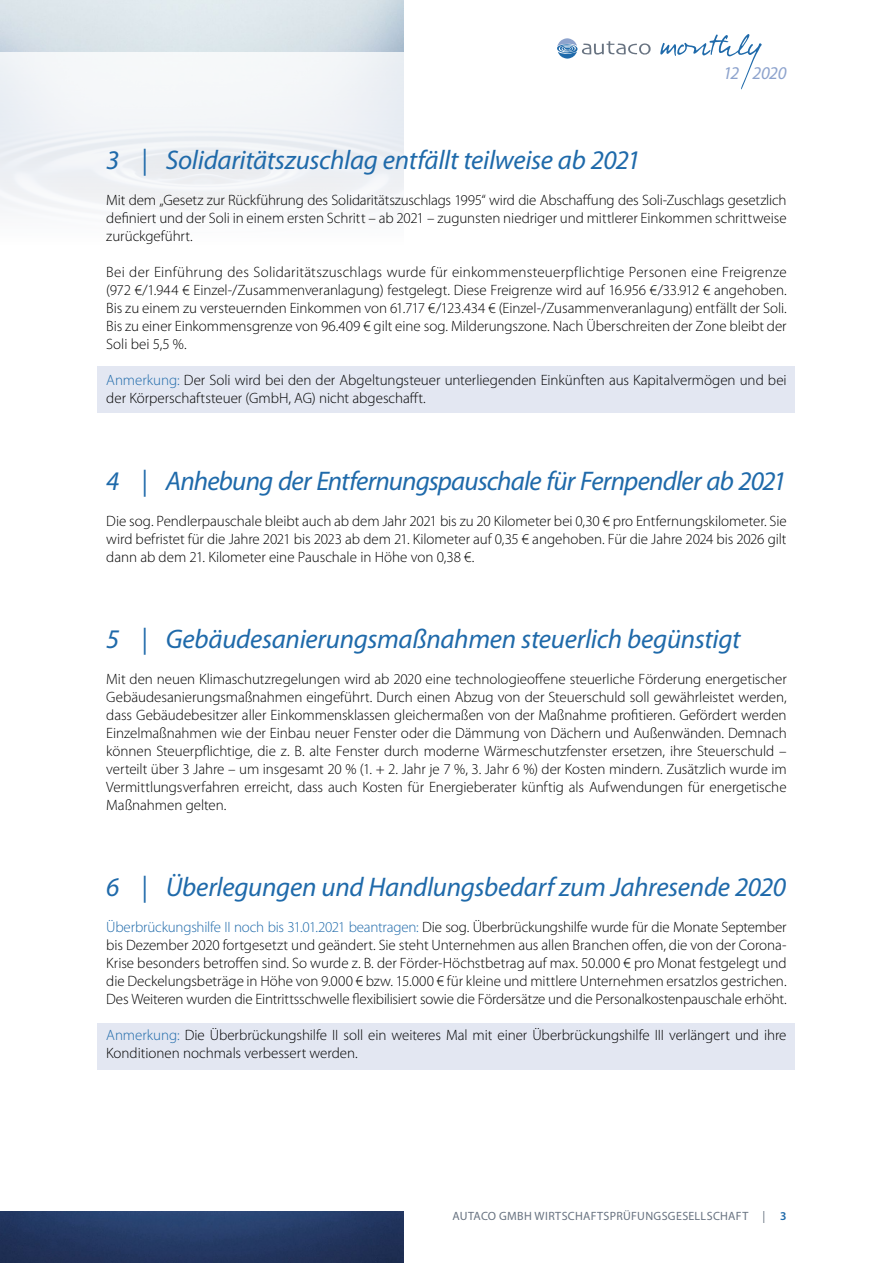
<style>
.page{position:relative;width:893px;height:1263px;background:#fff}
.page>*{position:absolute;margin:0;border:0;box-sizing:border-box;transform-origin:0 0}
.t1{font:italic 27px "Myriad Pro";letter-spacing:-.015em;color:#1f6aaa}
.t2{font:italic 18px "Myriad Pro";letter-spacing:-.025em;color:#8da3cd}
.t3{font:300 15px/18px "Myriad Pro";letter-spacing:-.005em;color:#000;text-align:justify}
.t4{font:12px "Myriad Pro";letter-spacing:.03em;color:#687381}
.s1{color:#1f6aaa}
.s2{font-weight:600;color:#1f6aaa}
</style>
<div class="page">
<div style="left:98px;top:367px;width:697px;height:46px;background:#e3e7f2"></div>
<div style="left:98px;top:1023px;width:697px;height:46px;background:#e3e7f2"></div>
<svg style="left:660px;top:34px;width:102px;height:55px"></svg>
<svg style="left:557px;top:38px;width:94px;height:21px"></svg>
<img style="left:0;top:1212px;width:404px;height:51px">
<p class="t2" style="left:723px;top:62px;width:65px">12 2020</p>
<h1 class="t1" style="left:106px;top:143px;width:536px">3 | Solidaritätszuschlag entfällt teilweise ab 2021</h1>
<p class="t3" style="left:106px;top:191px;width:682px">Mit dem „Gesetz zur Rückführung des Solidaritätszuschlags 1995“ wird die Abschaffung des Soli-Zuschlags gesetzlich definiert und der Soli in einem ersten Schritt – ab 2021 – zugunsten niedriger und mittlerer Einkommen schrittweise zurückgeführt.</p>
<p class="t3" style="left:106px;top:263px;width:682px">Bei der Einführung des Solidaritätszuschlags wurde für einkommensteuerpflichtige Personen eine Freigrenze (972 €/1.944 € Einzel-/Zusammenveranlagung) festgelegt. Diese Freigrenze wird auf 16.956 €/33.912 € angehoben.<br>Bis zu einem zu versteuernden Einkommen von 61.717 €/123.434 € (Einzel-/Zusammenveranlagung) entfällt der Soli.<br>Bis zu einer Einkommensgrenze von 96.409 € gilt eine sog. Milderungszone. Nach Überschreiten der Zone bleibt der Soli bei 5,5 %.</p>
<p class="t3" style="left:106px;top:371px;width:682px"><span class="s1">Anmerkung:</span> Der Soli wird bei den der Abgeltungsteuer unterliegenden Einkünften aus Kapitalvermögen und bei der Körperschaftsteuer (GmbH, AG) nicht abgeschafft.</p>
<h1 class="t1" style="left:106px;top:464px;width:682px">4 | Anhebung der Entfernungspauschale für Fernpendler ab 2021</h1>
<p class="t3" style="left:106px;top:511px;width:682px">Die sog. Pendlerpauschale bleibt auch ab dem Jahr 2021 bis zu 20 Kilometer bei 0,30 € pro Entfernungskilometer. Sie wird befristet für die Jahre 2021 bis 2023 ab dem 21. Kilometer auf 0,35 € angehoben. Für die Jahre 2024 bis 2026 gilt dann ab dem 21. Kilometer eine Pauschale in Höhe von 0,38 €.</p>
<h1 class="t1" style="left:106px;top:622px;width:636px">5 | Gebäudesanierungsmaßnahmen steuerlich begünstigt</h1>
<p class="t3" style="left:106px;top:670px;width:682px">Mit den neuen Klimaschutzregelungen wird ab 2020 eine technologieoffene steuerliche Förderung energetischer Gebäudesanierungsmaßnahmen eingeführt. Durch einen Abzug von der Steuerschuld soll gewährleistet werden, dass Gebäudebesitzer aller Einkommensklassen gleichermaßen von der Maßnahme profitieren. Gefördert werden Einzelmaßnahmen wie der Einbau neuer Fenster oder die Dämmung von Dächern und Außenwänden. Demnach können Steuerpflichtige, die z. B. alte Fenster durch moderne Wärmeschutzfenster ersetzen, ihre Steuerschuld – verteilt über 3 Jahre – um insgesamt 20 % (1. + 2. Jahr je 7 %, 3. Jahr 6 %) der Kosten mindern. Zusätzlich wurde im Vermittlungsverfahren erreicht, dass auch Kosten für Energieberater künftig als Aufwendungen für energetische Maßnahmen gelten.</p>
<h1 class="t1" style="left:106px;top:871px;width:681px">6 | Überlegungen und Handlungsbedarf zum Jahresende 2020</h1>
<p class="t3" style="left:106px;top:918px;width:682px"><span class="s1">Überbrückungshilfe II noch bis 31.01.2021 beantragen:</span> Die sog. Überbrückungshilfe wurde für die Monate September bis Dezember 2020 fortgesetzt und geändert. Sie steht Unternehmen aus allen Branchen offen, die von der Corona-Krise besonders betroffen sind. So wurde z. B. der Förder-Höchstbetrag auf max. 50.000 € pro Monat festgelegt und die Deckelungsbeträge in Höhe von 9.000 € bzw. 15.000 € für kleine und mittlere Unternehmen ersatzlos gestrichen.<br>Des Weiteren wurden die Eintrittsschwelle flexibilisiert sowie die Fördersätze und die Personalkostenpauschale erhöht.</p>
<p class="t3" style="left:106px;top:1026px;width:682px"><span class="s1">Anmerkung:</span> Die Überbrückungshilfe II soll ein weiteres Mal mit einer Überbrückungshilfe III verlängert und ihre<br>Konditionen nochmals verbessert werden.</p>
<p class="t4" style="left:452px;top:1208px;width:124px">AUTACO GMBH WIRTSCHA</p>
<p class="t4" style="left:591px;top:1208px;width:131px">FTSPRÜFUNGSGESELLSCHA</p>
<p class="t4" style="left:736px;top:1208px;width:11px">FT</p>
<p class="t4" style="left:762px;top:1208px;width:26px">| <span class="s2">3</span></p>
</div>
